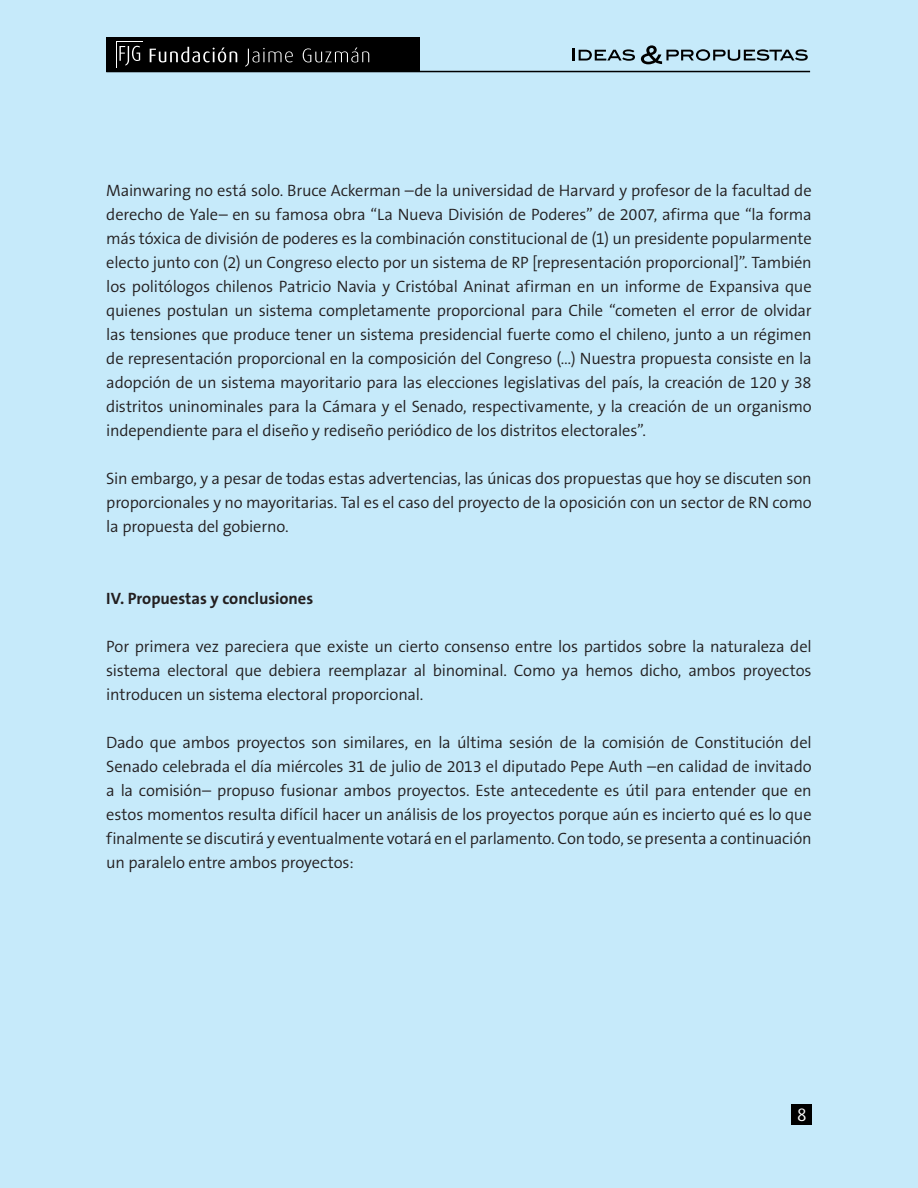
<style>
.page{position:relative;width:918px;height:1188px;background:#c6eafa}
.page>*{position:absolute;margin:0;border:0;box-sizing:border-box;transform-origin:0 0}
.t1{font:18px "Dax";color:#fff}
.t2{font:300 16.5px/24px "The Sans B4";letter-spacing:-.01em;color:#231f20;text-align:justify}
.t3{font:700 16.5px "The Sans B7";color:#231f20}
</style>
<div class="page">
<svg style="left:573px;top:48px;width:62px;height:13px"></svg>
<svg style="left:641px;top:45px;width:167px;height:19px"></svg>
<hr style="left:106px;top:71px;width:704px;height:1px;background:#000">
<div style="left:106px;top:37px;width:313px;height:35px;background:#000"></div>
<svg style="left:116px;top:41px;width:27px;height:27px"></svg>
<div style="left:117px;top:42px;width:26px;height:25px;background:#000"></div>
<svg style="left:119px;top:46px;width:21px;height:20px"></svg>
<svg style="left:150px;top:47px;width:219px;height:20px"></svg>
<div style="left:792px;top:1104px;width:20px;height:20px;background:#000"></div>
<p class="t2" style="left:106px;top:179px;width:707px">Mainwaring no está solo. Bruce Ackerman –de la universidad de Harvard y profesor de la facultad de derecho de Yale– en su famosa obra “La Nueva División de Poderes” de 2007, afirma que “la forma más tóxica de división de poderes es la combinación constitucional de (1) un presidente popularmente electo junto con (2) un Congreso electo por un sistema de RP [representación proporcional]”. También los politólogos chilenos Patricio Navia y Cristóbal Aninat afirman en un informe de Expansiva que quienes postulan un sistema completamente proporcional para Chile “cometen el error de olvidar las tensiones que produce tener un sistema presidencial fuerte como el chileno, junto a un régimen de representación proporcional en la composición del Congreso (…) Nuestra propuesta consiste en la adopción de un sistema mayoritario para las elecciones legislativas del país, la creación de 120 y 38 distritos uninominales para la Cámara y el Senado, respectivamente, y la creación de un organismo independiente para el diseño y rediseño periódico de los distritos electorales”.</p>
<p class="t2" style="left:106px;top:467px;width:707px">Sin embargo, y a pesar de todas estas advertencias, las únicas dos propuestas que hoy se discuten son proporcionales y no mayoritarias. Tal es el caso del proyecto de la oposición con un sector de RN como la propuesta del gobierno.</p>
<p class="t3" style="left:106px;top:590px;width:208px">IV. Propuestas y conclusiones</p>
<p class="t2" style="left:106px;top:635px;width:707px">Por primera vez pareciera que existe un cierto consenso entre los partidos sobre la naturaleza del sistema electoral que debiera reemplazar al binominal. Como ya hemos dicho, ambos proyectos introducen un sistema electoral proporcional.</p>
<p class="t2" style="left:106px;top:731px;width:707px">Dado que ambos proyectos son similares, en la última sesión de la comisión de Constitución del Senado celebrada el día miércoles 31 de julio de 2013 el diputado Pepe Auth –en calidad de invitado a la comisión– propuso fusionar ambos proyectos. Este antecedente es útil para entender que en estos momentos resulta difícil hacer un análisis de los proyectos porque aún es incierto qué es lo que finalmente se discutirá y eventualmente votará en el parlamento. Con todo, se presenta a continuación un paralelo entre ambos proyectos:</p>
<p class="t1" style="left:797px;top:1104px;width:11px">8</p>
</div>
